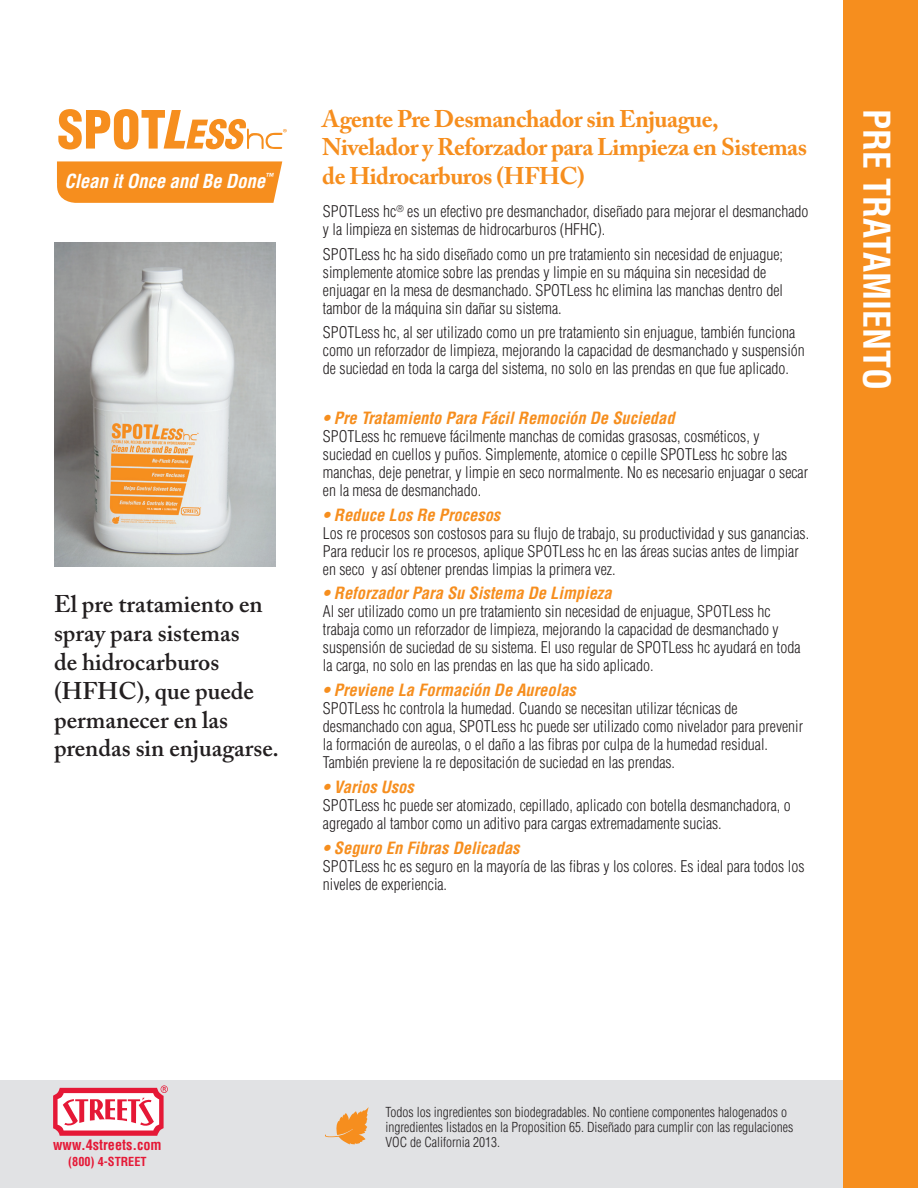
<style>
.page{position:relative;width:918px;height:1188px;background:#fff}
.page>*{position:absolute;margin:0;border:0;box-sizing:border-box;transform-origin:0 0}
.t1{font:700 condensed 36px "Helvetica LT Std";color:#fff}
.t2{font:600 24px/28.8px "Adobe Caslon Pro";color:#231f20}
.t3{font:700 24px/28.8px "Adobe Caslon Pro";letter-spacing:-.02em;color:#f68e1e}
.t4{font:italic 700 condensed 18.9px "Helvetica LT Std";letter-spacing:-.01em;color:#fff}
.t5{font:italic 700 condensed 16.5px "Helvetica LT Std";color:#f68e1e}
.t6{font:300 condensed 15.75px/18px "Helvetica LT Std";color:#231f20}
.t7{font:700 condensed 14.25px "Helvetica LT Std";color:#e51836}
.t8{font:300 condensed 13.5px/15px "Helvetica LT Std";color:#231f20}
.t9{font:700 condensed 12.15px "Helvetica LT Std";color:#e51836}
</style>
<div class="page">
<div style="left:0;top:1080px;width:918px;height:108px;background:#e1e2e4"></div>
<div style="left:843px;top:0;width:75px;height:1188px;background:#f68e1e"></div>
<svg style="left:53px;top:1085px;width:115px;height:51px;background:#f099a6"></svg>
<svg style="left:57px;top:161px;width:225px;height:42px;background:#f69226"></svg>
<svg style="left:58px;top:109px;width:229px;height:40px"></svg>
<img style="left:54px;top:243px;width:222px;height:324px">
<svg style="left:325px;top:1107px;width:44px;height:38px"></svg>
<p class="t4" style="left:65px;top:169px;width:210px">Clean it Once and Be Done<sup>™</sup></p>
<h2 class="t2" style="left:54px;top:590px;width:226px">El pre tratamiento en spray para sistemas<br>de hidrocarburos (HFHC), que puede permanecer en las prendas sin enjuagarse.</h2>
<h2 class="t3" style="left:322px;top:104px;width:486px">Agente Pre Desmanchador sin Enjuague,<br>Nivelador y Reforzador para Limpieza en Sistemas de Hidrocarburos (HFHC)</h2>
<h1 class="t1" style="left:899px;top:109px;width:283px;rotate:90deg">PRE TRATAMIENTO</h1>
<p class="t6" style="left:323px;top:202px;width:487px">SPOTLess hc<sup>®</sup> es un efectivo pre desmanchador, diseñado para mejorar el desmanchado y la limpieza en sistemas de hidrocarburos (HFHC).</p>
<p class="t6" style="left:323px;top:245px;width:462px">SPOTLess hc ha sido diseñado como un pre tratamiento sin necesidad de enjuague; simplemente atomice sobre las prendas y limpie en su máquina sin necesidad de enjuagar en la mesa de desmanchado. SPOTLess hc elimina las manchas dentro del tambor de la máquina sin dañar su sistema.</p>
<p class="t6" style="left:323px;top:324px;width:483px">SPOTLess hc, al ser utilizado como un pre tratamiento sin enjuague, también funciona como un reforzador de limpieza, mejorando la capacidad de desmanchado y suspensión de suciedad en toda la carga del sistema, no solo en las prendas en que fue aplicado.</p>
<p class="t5" style="left:323px;top:407px;width:353px">• Pre Tratamiento Para Fácil Remoción De Suciedad</p>
<p class="t6" style="left:323px;top:427px;width:487px">SPOTLess hc remueve fácilmente manchas de comidas grasosas, cosméticos, y suciedad en cuellos y puños. Simplemente, atomice o cepille SPOTLess hc sobre las manchas, deje penetrar, y limpie en seco normalmente. No es necesario enjuagar o secar en la mesa de desmanchado.</p>
<p class="t5" style="left:323px;top:504px;width:179px">• Reduce Los Re Procesos</p>
<p class="t6" style="left:323px;top:524px;width:488px">Los re procesos son costosos para su flujo de trabajo, su productividad y sus ganancias.<br>Para reducir los re procesos, aplique SPOTLess hc en las áreas sucias antes de limpiar en seco y así obtener prendas limpias la primera vez.</p>
<p class="t5" style="left:323px;top:583px;width:290px">• Reforzador Para Su Sistema De Limpieza</p>
<p class="t6" style="left:323px;top:603px;width:479px">Al ser utilizado como un pre tratamiento sin necesidad de enjuague, SPOTLess hc trabaja como un reforzador de limpieza, mejorando la capacidad de desmanchado y suspensión de suciedad de su sistema. El uso regular de SPOTLess hc ayudará en toda la carga, no solo en las prendas en las que ha sido aplicado.</p>
<p class="t5" style="left:323px;top:680px;width:255px">• Previene La Formación De Aureolas</p>
<p class="t6" style="left:323px;top:699px;width:482px">SPOTLess hc controla la humedad. Cuando se necesitan utilizar técnicas de desmanchado con agua, SPOTLess hc puede ser utilizado como nivelador para prevenir la formación de aureolas, o el daño a las fibras por culpa de la humedad residual.<br>También previene la re depositación de suciedad en las prendas.</p>
<p class="t5" style="left:323px;top:776px;width:92px">• Varios Usos</p>
<p class="t6" style="left:323px;top:796px;width:469px">SPOTLess hc puede ser atomizado, cepillado, aplicado con botella desmanchadora, o agregado al tambor como un aditivo para cargas extremadamente sucias.</p>
<p class="t5" style="left:323px;top:837px;width:198px">• Seguro En Fibras Delicadas</p>
<p class="t6" style="left:323px;top:857px;width:483px">SPOTLess hc es seguro en la mayoría de las fibras y los colores. Es ideal para todos los niveles de experiencia.</p>
<p class="t7" style="left:53px;top:1136px;width:110px">www.4streets.com</p>
<p class="t9" style="left:68px;top:1154px;width:80px">(800) 4-STREET</p>
<p class="t8" style="left:385px;top:1105px;width:409px">Todos los ingredientes son biodegradables. No contiene componentes halogenados o ingredientes listados en la Proposition 65. Diseñado para cumplir con las regulaciones<br>VOC de California 2013.</p>
</div>
